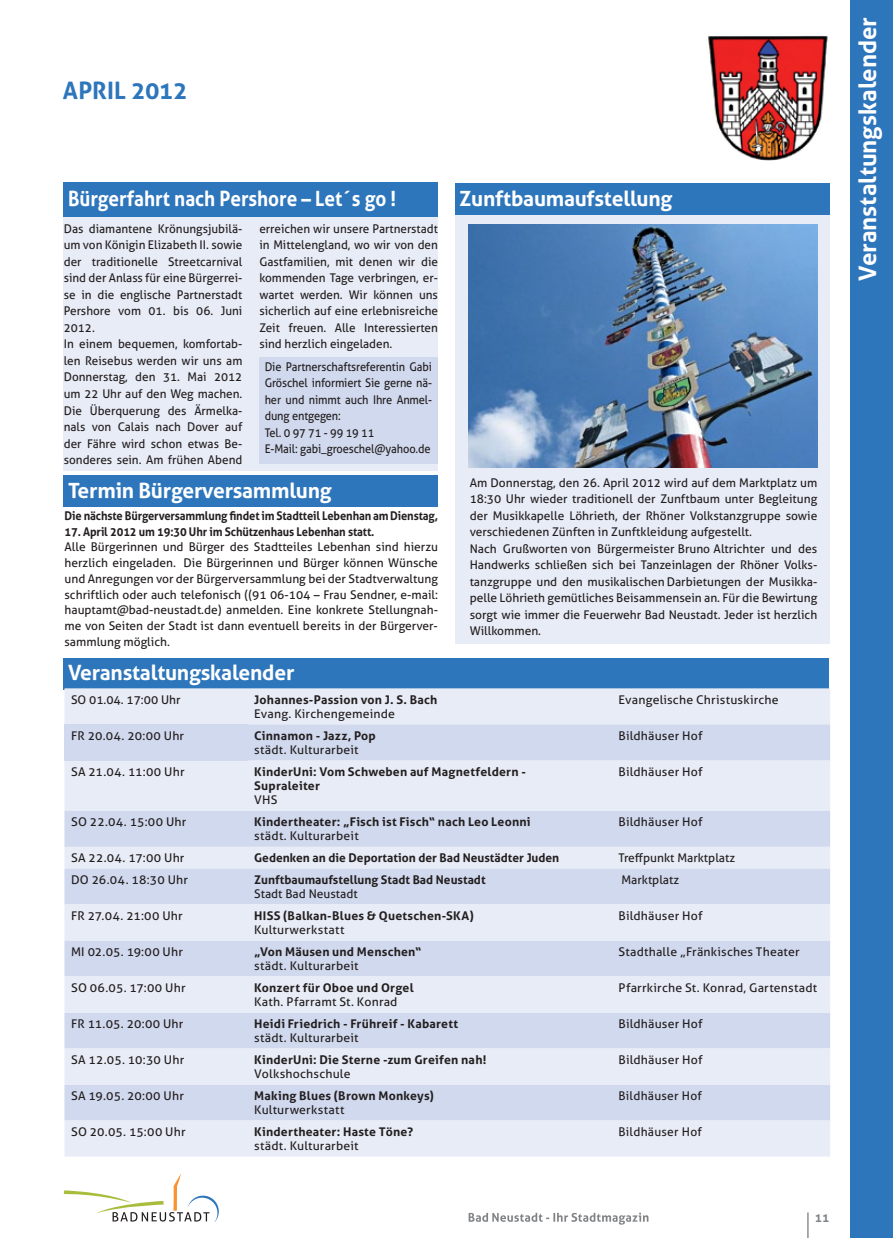
<style>
.page{position:relative;width:893px;height:1238px;background:#fff}
.page>*{position:absolute;margin:0;border:0;box-sizing:border-box;transform-origin:0 0}
.t1{font:700 24px "Aller";color:#fff}
.t2{font:700 24px "Aller";letter-spacing:-.005em;color:#2e76bc}
.t3{font:700 21px "Aller";letter-spacing:-.01em;color:#fff}
.t4{font:700 21px "Aller";letter-spacing:-.01em;color:#fff;scale:.9 1}
.t5{font:12px/16.5px "Aller";color:#231f20}
.t6{font:700 12px/14.4px "Aller";letter-spacing:.015em;color:#231f20}
.t7{font:12px/16.5px "Aller";color:#231f20;scale:.92 1}
.t8{font:700 12px "Aller";letter-spacing:-.01em;color:#231f20;scale:.93 1}
.t9{font:12px "Aller";letter-spacing:.02em;color:#231f20}
.t10{font:700 12px "Aller";color:#808285}
</style>
<div class="page">
<div style="left:64px;top:213px;width:374px;height:257px;background:#e8ecf6"></div>
<div style="left:850px;top:0;width:43px;height:1237px;background:#2e76bc"></div>
<img style="left:708px;top:36px;width:120px;height:125px">
<div style="left:455px;top:209px;width:374px;height:434px;background:#e8ecf6"></div>
<div style="left:64px;top:658px;width:765px;height:31px;background:#2e76bc"></div>
<div style="left:455px;top:184px;width:374px;height:31px;background:#2e76bc"></div>
<img style="left:469px;top:224px;width:348px;height:244px">
<div style="left:64px;top:476px;width:374px;height:31px;background:#2e76bc"></div>
<div style="left:259px;top:357px;width:179px;height:107px;background:#d1d9ee"></div>
<div style="left:64px;top:688px;width:766px;height:122px;background:#e8ecf6"></div>
<div style="left:64px;top:724px;width:184px;height:36px;background:#d1d9ee"></div>
<div style="left:248px;top:724px;width:582px;height:36px;background:#d1d9ee"></div>
<div style="left:64px;top:810px;width:766px;height:36px;background:#d1d9ee"></div>
<svg style="left:64px;top:846px;width:766px;height:310px;background:#dde3f2"></svg>
<div style="left:64px;top:183px;width:374px;height:34px;background:#2e76bc"></div>
<svg style="left:808px;top:1212px;width:1px;height:25px"></svg>
<svg style="left:64px;top:1173px;width:155px;height:49px"></svg>
<svg style="left:469px;top:1212px;width:179px;height:12px"></svg>
<h1 class="t2" style="left:63px;top:76px;width:126px">april 2012</h1>
<h2 class="t4" style="left:68px;top:185px;width:366px">Bürgerfahrt nach Pershore – Let´s go !</h2>
<p class="t5" style="left:64px;top:220px;width:180px">Das diamantene Krönungsjubilä&shy;um von Königin Elizabeth II. sowie der traditionelle Streetcarnival sind der Anlass für eine Bürgerrei&shy;se in die englische Partnerstadt<br>Pershore vom 01. bis 06. Juni<br>2012.<br>In einem bequemen, komfortab&shy;len Reisebus werden wir uns am<br>Donnerstag, den 31. Mai 2012 um 22 Uhr auf den Weg machen.<br>Die Überquerung des Ärmelka&shy;nals von Calais nach Dover auf der Fähre wird schon etwas Be&shy;sonderes sein. Am frühen Abend</p>
<p class="t5" style="left:259px;top:220px;width:180px;text-align:justify">erreichen wir unsere Partnerstadt in Mittelengland, wo wir von den Gastfamilien, mit denen wir die kommenden Tage verbringen, er&shy;wartet werden. Wir können uns sicherlich auf eine erlebnisreiche Zeit freuen. Alle Interessierten sind herzlich eingeladen.</p>
<p class="t7" style="left:265px;top:358px;width:183px">Die Partnerschaftsreferentin Gabi<br>Gröschel informiert Sie gerne nä&shy;her und nimmt auch Ihre Anmel&shy;dung entgegen:<br>Tel. 0 97 71 - 99 19 11<br>E-Mail: gabi_groeschel@yahoo.de</p>
<h2 class="t3" style="left:68px;top:477px;width:265px">Termin Bürgerversammlung</h2>
<p class="t8" style="left:65px;top:508px;width:403px">Die nächste Bürgerversammlung findet im Stadtteil Lebenhan am Dienstag,</p>
<p class="t8" style="left:65px;top:524px;width:335px">17. April 2012 um 19:30 Uhr im Schützenhaus Lebenhan statt.</p>
<p class="t5" style="left:65px;top:539px;width:375px;line-height:15.8px;text-align:justify">Alle Bürgerinnen und Bürger des Stadtteiles Lebenhan sind hierzu herzlich eingeladen. Die Bürgerinnen und Bürger können Wünsche und Anregungen vor der Bürgerversammlung bei der Stadtverwaltung schriftlich oder auch telefonisch ((91 06-104 – Frau Sendner, e-mail: hauptamt@bad-neustadt.de) anmelden. Eine konkrete Stellungnah&shy;me von Seiten der Stadt ist dann eventuell bereits in der Bürgerver&shy;sammlung möglich.</p>
<h2 class="t3" style="left:68px;top:659px;width:228px">Veranstaltungskalender</h2>
<p class="t5" style="left:71px;top:691px;width:111px">SO 01.04. 17:00 Uhr</p>
<p class="t6" style="left:254px;top:692px;width:185px">Johannes-Passion von J. S. Bach</p>
<p class="t5" style="left:254px;top:705px;width:142px">Evang. Kirchengemeinde</p>
<p class="t5" style="left:71px;top:727px;width:115px">FR 20.04. 20:00 Uhr</p>
<p class="t6" style="left:254px;top:728px;width:123px">Cinnamon - Jazz, Pop</p>
<p class="t5" style="left:254px;top:741px;width:106px">städt. Kulturarbeit</p>
<h2 class="t3" style="left:459px;top:185px;width:215px">Zunftbaumaufstellung</h2>
<p class="t5" style="left:470px;top:474px;width:349px">Am Donnerstag, den 26. April 2012 wird auf dem Marktplatz um 18:30 Uhr wieder traditionell der Zunftbaum unter Begleitung der Musikkapelle Löhrieth, der Rhöner Volkstanzgruppe sowie verschiedenen Zünften in Zunftkleidung aufgestellt.<br>Nach Grußworten von Bürgermeister Bruno Altrichter und des Handwerks schließen sich bei Tanzeinlagen der Rhöner Volks&shy;tanzgruppe und den musikalischen Darbietungen der Musikka&shy;pelle Löhrieth gemütliches Beisammensein an. Für die Bewirtung sorgt wie immer die Feuerwehr Bad Neustadt. Jeder ist herzlich Willkommen.</p>
<p class="t5" style="left:619px;top:691px;width:162px">Evangelische Christuskirche</p>
<p class="t5" style="left:619px;top:727px;width:86px">Bildhäuser Hof</p>
<p class="t5" style="left:71px;top:763px;width:115px">SA 21.04. 11:00 Uhr</p>
<p class="t6" style="left:254px;top:764px;width:273px">KinderUni: Vom Schweben auf Magnetfeldern -<br>Supraleiter</p>
<p class="t5" style="left:254px;top:791px;width:25px">VHS</p>
<p class="t5" style="left:71px;top:813px;width:117px">SO 22.04. 15:00 Uhr</p>
<p class="t6" style="left:254px;top:814px;width:278px">Kindertheater: „Fisch ist Fisch“ nach Leo Leonni</p>
<p class="t5" style="left:254px;top:827px;width:106px">städt. Kulturarbeit</p>
<p class="t5" style="left:619px;top:763px;width:86px">Bildhäuser Hof</p>
<p class="t5" style="left:619px;top:813px;width:86px">Bildhäuser Hof</p>
<p class="t5" style="left:71px;top:849px;width:115px">SA 22.04. 17:00 Uhr</p>
<p class="t6" style="left:254px;top:850px;width:307px">Gedenken an die Deportation der Bad Neustädter Juden</p>
<p class="t5" style="left:619px;top:849px;width:118px">Treffpunkt Marktplatz</p>
<p class="t5" style="left:71px;top:871px;width:119px">DO 26.04. 18:30 Uhr</p>
<p class="t6" style="left:254px;top:872px;width:233px">Zunftbaumaufstellung Stadt Bad Neustadt</p>
<p class="t5" style="left:254px;top:885px;width:105px">Stadt Bad Neustadt</p>
<p class="t5" style="left:621px;top:871px;width:59px">Marktplatz</p>
<p class="t5" style="left:71px;top:907px;width:113px">FR 27.04. 21:00 Uhr</p>
<p class="t6" style="left:254px;top:908px;width:221px">HISS (Balkan-Blues &amp; Quetschen-SKA)</p>
<p class="t9" style="left:254px;top:922px;width:92px">Kulturwerkstatt</p>
<p class="t5" style="left:619px;top:907px;width:86px">Bildhäuser Hof</p>
<p class="t5" style="left:71px;top:943px;width:113px">MI 02.05. 19:00 Uhr</p>
<p class="t6" style="left:254px;top:944px;width:169px">„Von Mäusen und Menschen“</p>
<p class="t5" style="left:254px;top:957px;width:106px">städt. Kulturarbeit</p>
<p class="t5" style="left:619px;top:943px;width:183px">Stadthalle „Fränkisches Theater</p>
<p class="t5" style="left:71px;top:979px;width:116px">SO 06.05. 17:00 Uhr</p>
<p class="t6" style="left:254px;top:980px;width:161px">Konzert für Oboe und Orgel</p>
<p class="t5" style="left:254px;top:993px;width:145px">Kath. Pfarramt St. Konrad</p>
<p class="t5" style="left:619px;top:979px;width:200px">Pfarrkirche St. Konrad, Gartenstadt</p>
<p class="t5" style="left:71px;top:1015px;width:114px">FR 11.05. 20:00 Uhr</p>
<p class="t6" style="left:254px;top:1016px;width:206px">Heidi Friedrich - Frühreif - Kabarett</p>
<p class="t5" style="left:254px;top:1029px;width:106px">städt. Kulturarbeit</p>
<p class="t5" style="left:619px;top:1015px;width:86px">Bildhäuser Hof</p>
<p class="t5" style="left:71px;top:1051px;width:115px">SA 12.05. 10:30 Uhr</p>
<p class="t6" style="left:254px;top:1052px;width:234px">KinderUni: Die Sterne -zum Greifen nah!</p>
<p class="t5" style="left:254px;top:1065px;width:98px">Volkshochschule</p>
<p class="t5" style="left:619px;top:1051px;width:86px">Bildhäuser Hof</p>
<p class="t5" style="left:71px;top:1087px;width:114px">SA 19.05. 20:00 Uhr</p>
<p class="t6" style="left:254px;top:1088px;width:181px">Making Blues (Brown Monkeys)</p>
<p class="t9" style="left:254px;top:1102px;width:92px">Kulturwerkstatt</p>
<p class="t9" style="left:618px;top:1088px;width:85px">Bildhäuser Hof</p>
<p class="t5" style="left:71px;top:1123px;width:116px">SO 20.05. 15:00 Uhr</p>
<p class="t6" style="left:254px;top:1124px;width:160px">Kindertheater: Haste Töne?</p>
<p class="t5" style="left:254px;top:1137px;width:106px">städt. Kulturarbeit</p>
<p class="t9" style="left:618px;top:1124px;width:85px">Bildhäuser Hof</p>
<p class="t10" style="left:815px;top:1209px;width:16px">11</p>
<h1 class="t1" style="left:853px;top:281px;width:265px;rotate:-90deg">Veranstaltungskalender</h1>
</div>
